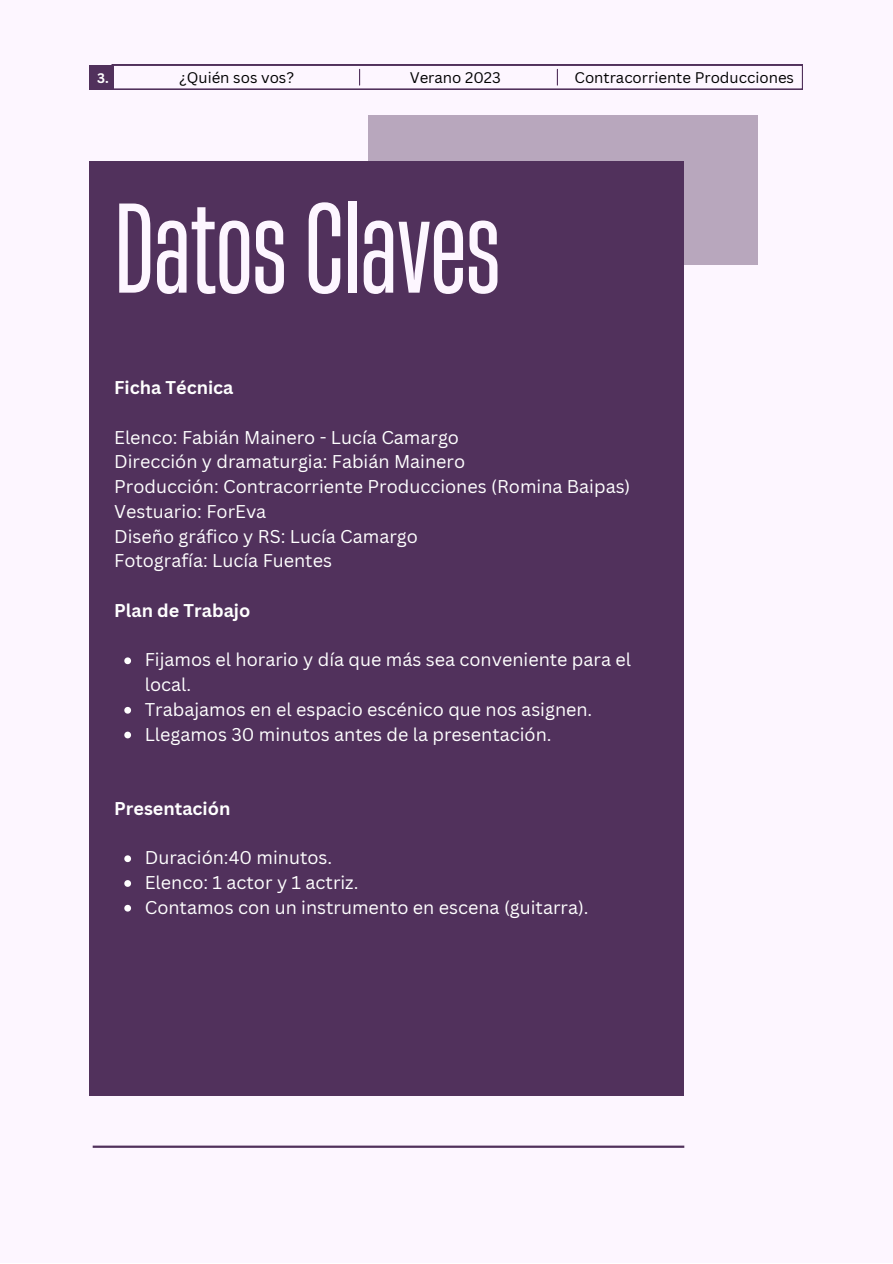
<style>
.page{position:relative;width:893px;height:1264px;background:#fff}
.page>*{position:absolute;margin:0;border:0;box-sizing:border-box;transform-origin:0 0}
.t1{font:119.85px "Heading Now 34";color:#fdf6ff}
.t2{font:18px/24.8px "Canva Sans";color:#fff}
.t3{font:700 18px "Canva Sans";color:#fff}
.t4{font:15px "Canva Sans";color:#000}
.t5{font:700 13.5px "Canva Sans";color:#fff}
</style>
<div class="page">
<div style="left:0;top:0;width:892px;height:1262px;background:#fdf6ff"></div>
<div style="left:89px;top:65px;width:25px;height:25px;background:#51315c"></div>
<svg style="left:114px;top:65px;width:688px;height:25px"></svg>
<div style="left:368px;top:115px;width:389px;height:150px;background:#b8a7bd"></div>
<div style="left:89px;top:161px;width:595px;height:934px;background:#51315c"></div>
<svg style="left:124px;top:657px;width:7px;height:7px"></svg>
<svg style="left:124px;top:707px;width:7px;height:6px"></svg>
<svg style="left:124px;top:731px;width:7px;height:7px"></svg>
<svg style="left:124px;top:855px;width:7px;height:7px"></svg>
<svg style="left:124px;top:880px;width:7px;height:6px"></svg>
<svg style="left:124px;top:904px;width:7px;height:7px"></svg>
<hr style="left:93px;top:1145px;width:591px;height:2px;background:#51315c">
<p class="t5" style="left:97px;top:68px;width:13px">3.</p>
<p class="t4" style="left:179px;top:67px;width:117px">¿Quién sos vos?</p>
<p class="t4" style="left:409px;top:67px;width:93px">Verano 2023</p>
<p class="t4" style="left:574px;top:67px;width:221px">Contracorriente Producciones</p>
<h1 class="t1" style="left:114px;top:167px;width:387px">DatosClaves</h1>
<p class="t3" style="left:114px;top:375px;width:121px">Ficha Técnica</p>
<p class="t2" style="left:114px;top:424px;width:517px">Elenco: Fabián Mainero - Lucía Camargo<br>Dirección y dramaturgia: Fabián Mainero<br>Producción: Contracorriente Producciones (Romina Baipas)<br>Vestuario: ForEva<br>Diseño gráfico y RS: Lucía Camargo<br>Fotografía: Lucía Fuentes</p>
<p class="t3" style="left:114px;top:597px;width:138px">Plan de Trabajo</p>
<p class="t2" style="left:145px;top:647px;width:487px">Fijamos el horario y día que más sea conveniente para el local.<br>Trabajamos en el espacio escénico que nos asignen.<br>Llegamos 30 minutos antes de la presentación.</p>
<p class="t3" style="left:114px;top:795px;width:118px">Presentación</p>
<p class="t2" style="left:145px;top:845px;width:445px">Duración:40 minutos.<br>Elenco: 1 actor y 1 actriz.<br>Contamos con un instrumento en escena (guitarra).</p>
</div>
